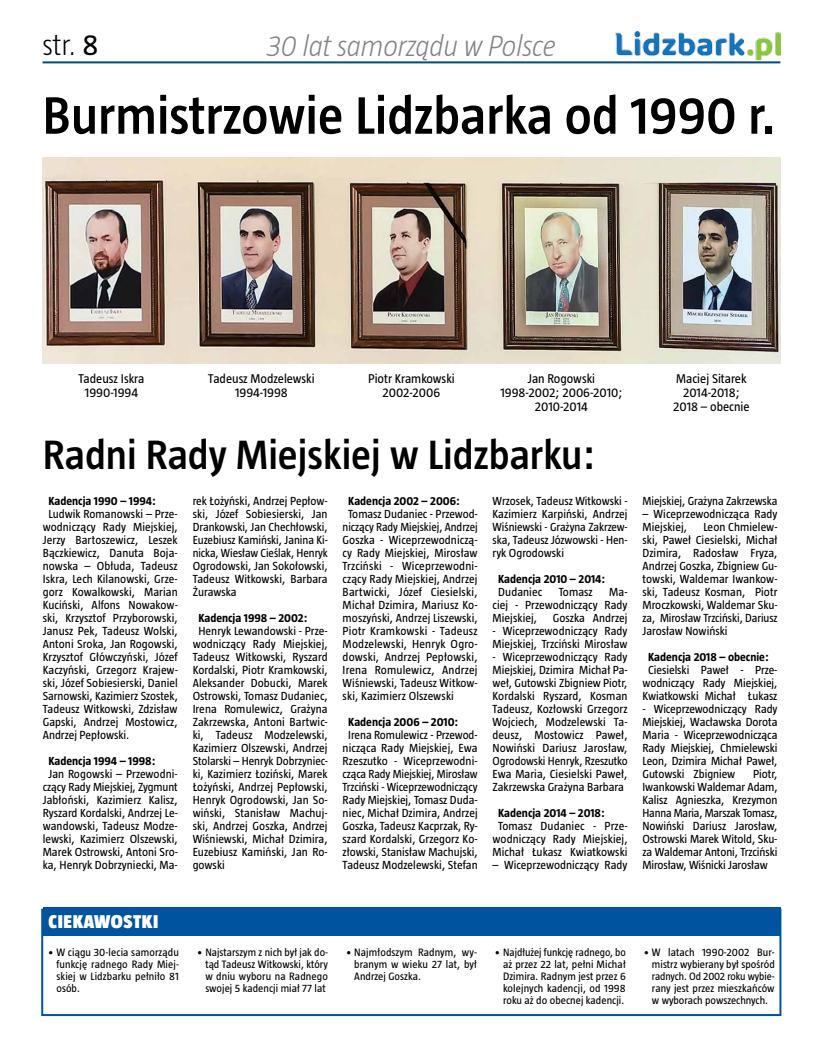
<style>
.page{position:relative;width:823px;height:1049px;background:#fff}
.page>*{position:absolute;margin:0;border:0;box-sizing:border-box;transform-origin:0 0}
.t1{font:600 54px "Taz Pl";color:#000}
.t2{font:600 42px "Taz Pl";color:#000}
.t3{font:italic 300 30px "Taz Pl";letter-spacing:-.01em;color:#808285}
.t4{font:300 30px "Taz Pl";color:#000}
.t5{font:900 19px "Taz Pl";letter-spacing:.035em;color:#fff}
.t6{font:13px/14px "Taz Pl";color:#000;text-align:center}
.t7{font:12px/13px "Taz Pl";color:#000;text-align:justify}
.t8{font:700 12px "Taz Pl";color:#000}
.t9{font:11px/12px "Taz Pl";letter-spacing:.005em;color:#000;text-align:justify}
.s1{font-weight:400}
</style>
<div class="page">
<hr style="left:43px;top:61px;width:737px;height:2px;background:#004b7b">
<img style="left:615px;top:32px;width:165px;height:27px">
<div style="left:41px;top:909px;width:740px;height:107px;border:2px solid #00549f"></div>
<img style="left:43px;top:158px;width:737px;height:206px">
<div style="left:43px;top:907px;width:737px;height:28px;background:#00549f"></div>
<h3 class="t4" style="left:43px;top:30px;width:57px">str. <span class="s1">8</span></h3>
<h3 class="t3" style="left:267px;top:31px;width:290px">30 lat samorządu w Polsce</h3>
<h1 class="t1" style="left:43px;top:87px;width:734px">Burmistrzowie Lidzbarka od 1990 r.</h1>
<p class="t6" style="left:78px;top:371px;width:67px">Tadeusz Iskra<br>1990-1994</p>
<p class="t6" style="left:208px;top:371px;width:108px">Tadeusz Modzelewski<br>1994-1998</p>
<p class="t6" style="left:368px;top:371px;width:88px">Piotr Kramkowski<br>2002-2006</p>
<p class="t6" style="left:500px;top:371px;width:123px">Jan Rogowski<br>1998-2002; 2006-2010;<br>2010-2014</p>
<p class="t6" style="left:672px;top:371px;width:78px">Maciej Sitarek<br>2014-2018;<br>2018 – obecnie</p>
<h2 class="t2" style="left:43px;top:433px;width:554px">Radni Rady Miejskiej w Lidzbarku:</h2>
<p class="t8" style="left:48px;top:495px;width:109px">Kadencja 1990 – 1994:</p>
<p class="t7" style="left:43px;top:507px;width:137px;text-indent:6px">Ludwik Romanowski – Prze&shy;wodniczący Rady Miejskiej, Jerzy Bartoszewicz, Leszek Bączkiewicz, Danuta Boja&shy;nowska – Obłuda, Tadeusz Iskra, Lech Kilanowski, Grze&shy;gorz Kowalkowski, Marian Kuciński, Alfons Nowakow&shy;ski, Krzysztof Przyborowski, Janusz Pek, Tadeusz Wolski, Antoni Sroka, Jan Rogowski, Krzysztof Główczyński, Józef Kaczyński, Grzegorz Krajew&shy;ski, Józef Sobiesierski, Daniel Sarnowski, Kazimierz Szostek, Tadeusz Witkowski, Zdzisław Gapski, Andrzej Mostowicz, Andrzej Pepłowski.</p>
<p class="t8" style="left:48px;top:755px;width:108px">Kadencja 1994 – 1998:</p>
<p class="t7" style="left:43px;top:767px;width:137px;text-align:center">Jan Rogowski – Przewodni&shy;czący Rady Miejskiej, Zygmunt<br>Jabłoński, Kazimierz Kalisz,<br>Ryszard Kordalski, Andrzej Le&shy;wandowski, Tadeusz Modze&shy;lewski, Kazimierz Olszewski,<br>Marek Ostrowski, Antoni Sro&shy;ka, Henryk Dobrzyniecki, Ma-</p>
<p class="t7" style="left:192px;top:494px;width:137px">rek Łożyński, Andrzej Pepłow&shy;ski, Józef Sobiesierski, Jan Drankowski, Jan Chechłowski, Euzebiusz Kamiński, Janina Ki&shy;nicka, Wiesław Cieślak, Henryk Ogrodowski, Jan Sokołowski, Tadeusz Witkowski, Barbara Żurawska</p>
<p class="t8" style="left:198px;top:612px;width:110px">Kadencja 1998 – 2002:</p>
<p class="t7" style="left:192px;top:624px;width:136px;text-indent:6px">Henryk Lewandowski - Prze&shy;wodniczący Rady Miejskiej, Tadeusz Witkowski, Ryszard Kordalski, Piotr Kramkowski, Aleksander Dobucki, Marek Ostrowski, Tomasz Dudaniec, Irena Romulewicz, Grażyna Zakrzewska, Antoni Bartwic&shy;ki, Tadeusz Modzelewski, Kazimierz Olszewski, Andrzej Stolarski – Henryk Dobrzyniec&shy;ki, Kazimierz Łoziński, Marek Łożyński, Andrzej Pepłowski, Henryk Ogrodowski, Jan So&shy;wiński, Stanisław Machuj&shy;ski, Andrzej Goszka, Andrzej Wiśniewski, Michał Dzimira, Euzebiusz Kamiński, Jan Ro&shy;gowski</p>
<p class="t8" style="left:348px;top:495px;width:113px">Kadencja 2002 – 2006:</p>
<p class="t7" style="left:342px;top:507px;width:137px;text-indent:6px">Tomasz Dudaniec - Przewod&shy;niczący Rady Miejskiej, Andrzej Goszka - Wiceprzewodniczą&shy;cy Rady Miejskiej, Mirosław Trzciński - Wiceprzewodni&shy;czący Rady Miejskiej, Andrzej Bartwicki, Józef Ciesielski, Michał Dzimira, Mariusz Ko&shy;moszyński, Andrzej Liszewski, Piotr Kramkowski - Tadeusz Modzelewski, Henryk Ogro&shy;dowski, Andrzej Pepłowski, Irena Romulewicz, Andrzej Wiśniewski, Tadeusz Witkow&shy;ski, Kazimierz Olszewski</p>
<p class="t8" style="left:348px;top:716px;width:111px">Kadencja 2006 – 2010:</p>
<p class="t7" style="left:342px;top:728px;width:136px;text-align:center">Irena Romulewicz - Przewod&shy;nicząca Rady Miejskiej, Ewa<br>Rzeszutko - Wiceprzewodni&shy;cząca Rady Miejskiej, Mirosław<br>Trzciński - Wiceprzewodniczący<br>Rady Miejskiej, Tomasz Duda&shy;niec, Michał Dzimira, Andrzej<br>Goszka, Tadeusz Kacprzak, Ry&shy;szard Kordalski, Grzegorz Ko&shy;złowski, Stanisław Machujski,<br>Tadeusz Modzelewski, Stefan</p>
<p class="t7" style="left:492px;top:494px;width:136px">Wrzosek, Tadeusz Witkowski - Kazimierz Karpiński, Andrzej Wiśniewski - Grażyna Zakrzew&shy;ska, Tadeusz Józwowski - Hen&shy;ryk Ogrodowski</p>
<p class="t8" style="left:498px;top:573px;width:108px">Kadencja 2010 – 2014:</p>
<p class="t7" style="left:498px;top:585px;width:45px">Dudaniec</p>
<p class="t7" style="left:558px;top:585px;width:35px">Tomasz</p>
<p class="t7" style="left:492px;top:585px;width:136px;text-indent:117px">Ma&shy;ciej - Przewodniczący Rady Miejskiej,</p>
<p class="t7" style="left:552px;top:611px;width:76px">Goszka Andrzej</p>
<p class="t7" style="left:492px;top:624px;width:136px">- Wiceprzewodniczący Rady<br>Miejskiej, Trzciński Mirosław</p>
<p class="t7" style="left:492px;top:650px;width:136px">- Wiceprzewodniczący Rady Miejskiej, Dzimira Michał Pa&shy;weł, Gutowski Zbigniew Piotr, Kordalski Ryszard, Kosman Tadeusz, Kozłowski Grzegorz Wojciech, Modzelewski Ta&shy;deusz, Mostowicz Paweł, Nowiński Dariusz Jarosław, Ogrodowski Henryk, Rzeszutko Ewa Maria, Ciesielski Paweł, Zakrzewska Grażyna Barbara</p>
<p class="t8" style="left:498px;top:807px;width:108px">Kadencja 2014 – 2018:</p>
<p class="t7" style="left:492px;top:819px;width:136px;text-align:center">Tomasz Dudaniec - Prze&shy;wodniczący Rady Miejskiej,<br>Michał Łukasz Kwiatkowski</p>
<p class="t7" style="left:492px;top:858px;width:136px">– Wiceprzewodniczący Rady</p>
<p class="t7" style="left:642px;top:494px;width:136px">Miejskiej, Grażyna Zakrzewska</p>
<p class="t7" style="left:642px;top:507px;width:136px">– Wiceprzewodnicząca Rady<br>Miejskiej,</p>
<p class="t7" style="left:642px;top:520px;width:137px;text-indent:61px">Leon Chmielew&shy;ski, Paweł Ciesielski, Michał Dzimira, Radosław Fryza, Andrzej Goszka, Zbigniew Gu&shy;towski, Waldemar Iwankow&shy;ski, Tadeusz Kosman, Piotr Mroczkowski, Waldemar Sku&shy;za, Mirosław Trzciński, Dariusz Jarosław Nowiński</p>
<p class="t8" style="left:647px;top:651px;width:122px">Kadencja 2018 – obecnie:</p>
<p class="t7" style="left:642px;top:663px;width:136px;text-align:center">Ciesielski Paweł - Prze&shy;wodniczący Rady Miejskiej,<br>Kwiatkowski Michał Łukasz</p>
<p class="t7" style="left:642px;top:702px;width:136px">- Wiceprzewodniczący Rady Miejskiej, Wacławska Dorota Maria - Wiceprzewodnicząca Rady Miejskiej, Chmielewski Leon, Dzimira Michał Paweł, Gutowski Zbigniew</p>
<p class="t7" style="left:642px;top:767px;width:136px;text-indent:111px">Piotr, Iwankowski Waldemar Adam, Kalisz Agnieszka, Krezymon Hanna Maria, Marszak Tomasz, Nowiński Dariusz Jarosław, Ostrowski Marek Witold, Sku&shy;za Waldemar Antoni, Trzciński Mirosław, Wiśnicki Jarosław</p>
<h3 class="t5" style="left:49px;top:911px;width:111px">CIEKAWOSTKI</h3>
<p class="t9" style="left:56px;top:946px;width:124px;text-indent:-9px">• W ciągu 30-lecia samorządu funkcję radnego Rady Miej&shy;skiej w Lidzbarku pełniło 81 osób.</p>
<p class="t9" style="left:205px;top:946px;width:124px;text-indent:-9px">• Najstarszym z nich był jak do&shy;tąd Tadeusz Witkowski, który w dniu wyboru na Radnego swojej 5 kadencji miał 77 lat</p>
<p class="t9" style="left:354px;top:946px;width:124px;text-indent:-9px">• Najmłodszym Radnym, wy&shy;branym w wieku 27 lat, był Andrzej Goszka.</p>
<p class="t9" style="left:503px;top:946px;width:124px;text-indent:-9px">• Najdłużej funkcję radnego, bo aż przez 22 lat, pełni Michał Dzimira. Radnym jest przez 6 kolejnych kadencji, od 1998 roku aż do obecnej kadencji.</p>
<p class="t9" style="left:651px;top:946px;width:124px;text-indent:-8px">• W latach 1990-2002 Bur&shy;mistrz wybierany był spośród radnych. Od 2002 roku wybie&shy;rany jest przez mieszkańców w wyborach powszechnych.</p>
</div>
